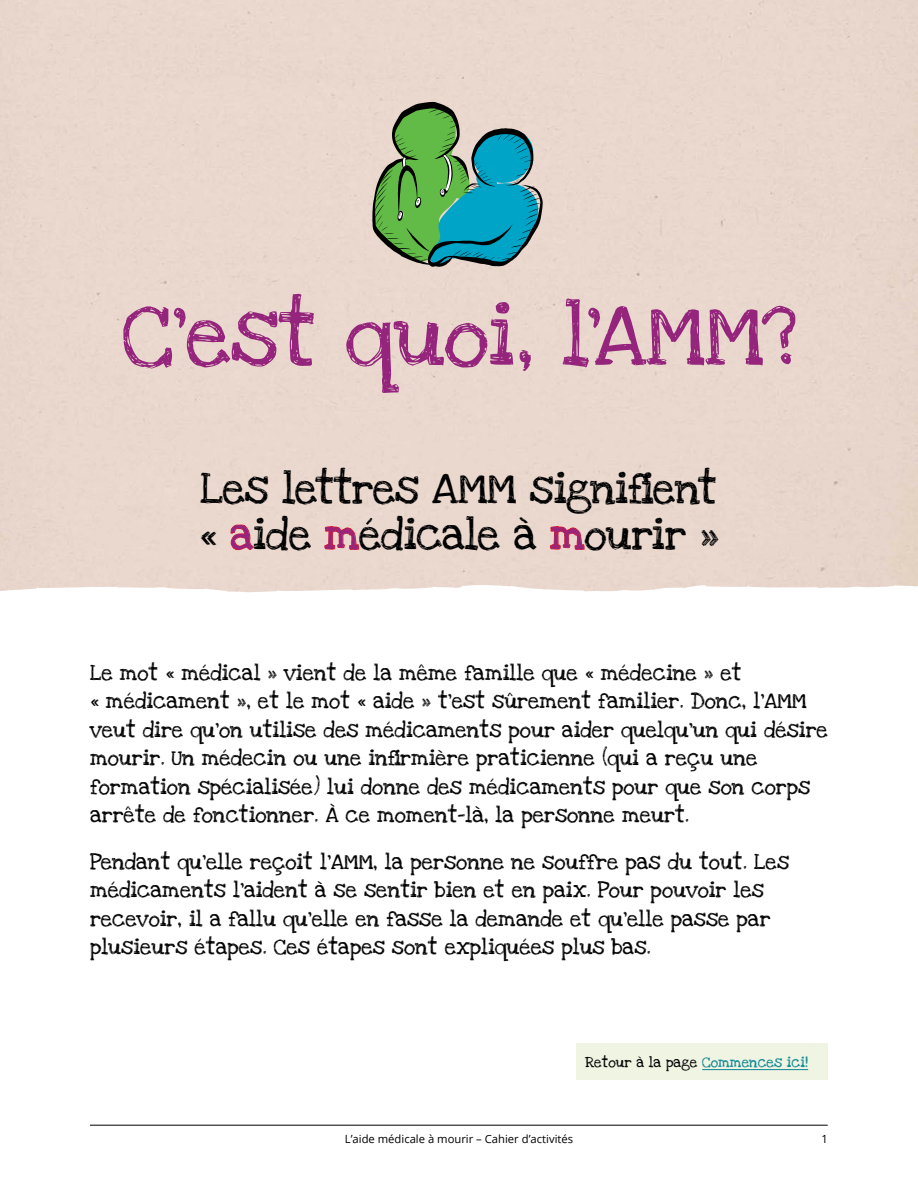
<style>
.page{position:relative;width:918px;height:1188px;background:#fff}
.page>*{position:absolute;margin:0;border:0;box-sizing:border-box;transform-origin:0 0}
.Head2{font:90px "Love Ya Like A Sister";letter-spacing:-.01em;color:#95247d}
.Head3{font:45px/46.5px "Love Ya Like A Sister";letter-spacing:-.015em;color:#000}
.Intro{font:22.5px/28.5px "Love Ya Like A Sister";color:#000}
.TOC_2{font:15px "Love Ya Like A Sister";color:#000}
.t1{font:11.25px "Open Sans";color:#000}
.s1{color:#ed1d24}
.s2{color:#0a8492}
</style>
<div class="page">
<hr style="left:90px;top:1125px;width:738px;height:1px;background:#000">
<svg style="left:0;top:585px;width:918px;height:8px"></svg>
<svg style="left:371px;top:98px;width:173px;height:173px;background:#69a88e"></svg>
<div style="left:576px;top:1044px;width:252px;height:36px;background:#f0f4e3"></div>
<hr style="left:702px;top:1069px;width:106px;height:1px;background:#0a8492">
<p class="Head2" style="left:122px;top:282px;width:675px">C’est quoi, l’AMM?</p>
<p class="Head3" style="left:199px;top:466px;width:521px">Les lettres AMM signifient « <span class="s1">a</span>ide <span class="s1">m</span>édicale à <span class="s1">m</span>ourir »</p>
<p class="Intro" style="left:90px;top:659px;width:740px">Le mot « médical » vient de la même famille que « médecine » et<br>« médicament », et le mot « aide » t’est sûrement familier. Donc, l’AMM veut dire qu’on utilise des médicaments pour aider quelqu’un qui désire mourir. Un médecin ou une infirmière praticienne (qui a reçu une formation spécialisée) lui donne des médicaments pour que son corps arrête de fonctionner. À ce moment-là, la personne meurt.</p>
<p class="Intro" style="left:90px;top:848px;width:701px">Pendant qu’elle reçoit l’AMM, la personne ne souffre pas du tout. Les médicaments l’aident à se sentir bien et en paix. Pour pouvoir les recevoir, il a fallu qu’elle en fasse la demande et qu’elle passe par plusieurs étapes. Ces étapes sont expliquées plus bas.</p>
<p class="TOC_2" style="left:585px;top:1053px;width:225px">Retour à la page <span class="s2">Commences ici!</span></p>
<p class="t1" style="left:345px;top:1131px;width:230px">L’aide médicale à mourir – Cahier d’activités</p>
<p class="t1" style="left:822px;top:1131px;width:8px">1</p>
</div>
